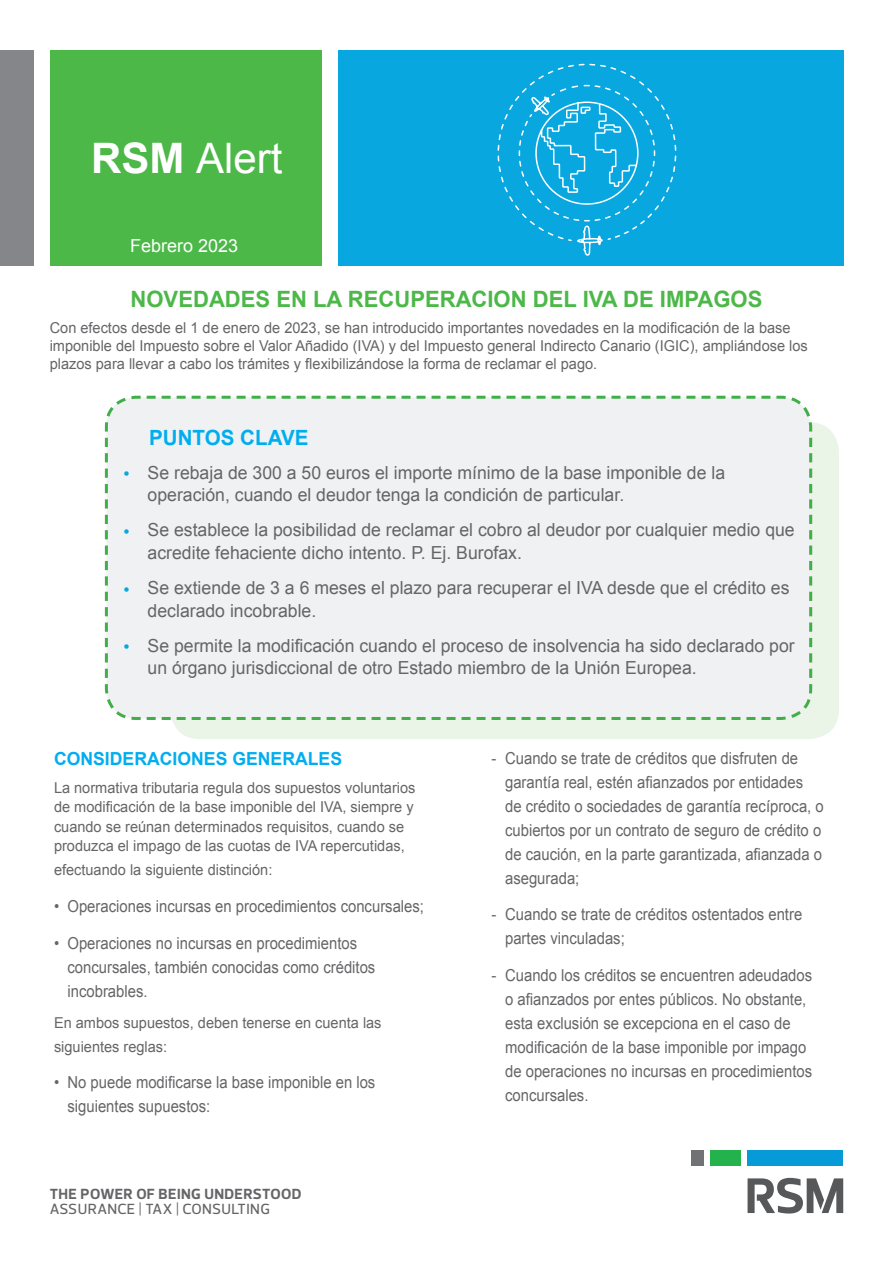
<style>
.page{position:relative;width:893px;height:1263px;background:#fff}
.page>*{position:absolute;margin:0;border:0;box-sizing:border-box;transform-origin:0 0}
.Power_of_being_under{font:42px "Arial";color:#fff}
.Heading{font:700 22.5px "Arial";color:#4cb848}
.Body{font:700 21px "Arial";color:#00aeef}
.Body-2{font:18px/22.5px "Arial";color:#656568}
.Body-3{font:700 18px "Arial";color:#00aeef}
.Power_of_being_under-2{font:18px "Arial";color:#fff}
.Body-4{font:16.5px/24px "Arial";color:#656568;scale:.9 1}
.Body-5{font:15px/19.5px "Arial";color:#656568}
.Power_of_being_under-3{font:700 15px "Prelo";letter-spacing:.03em;color:#656568}
.Power_of_being_under-4{font:500 15px "Prelo";letter-spacing:.02em;color:#656568}
.s1{font-weight:700}
.s2{color:#08a7e0}
</style>
<div class="page">
<div style="left:170px;top:422px;width:669px;height:317px;background:#eaf4e7;border-radius:30px"></div>
<div style="left:50px;top:50px;width:271px;height:216px;background:#4cb848"></div>
<div style="left:338px;top:50px;width:505px;height:216px;background:#08a7e0"></div>
<div style="left:0;top:50px;width:33px;height:216px;background:#848689"></div>
<div style="left:747px;top:1150px;width:96px;height:16px;background:#069ad9"></div>
<div style="left:691px;top:1150px;width:12px;height:16px;background:#717275"></div>
<div style="left:710px;top:1150px;width:31px;height:16px;background:#23b24b"></div>
<svg style="left:747px;top:1178px;width:96px;height:35px"></svg>
<svg style="left:497px;top:63px;width:180px;height:193px"></svg>
<div style="left:104px;top:395px;width:710px;height:325px;background:#f0f1f2"></div>
<p class="Power_of_being_under" style="left:91px;top:131px;width:193px"><span class="s1">RSM</span> Alert</p>
<p class="Power_of_being_under-2" style="left:130px;top:233px;width:110px">Febrero 2023</p>
<p class="Heading" style="left:131px;top:284px;width:633px">NOVEDADES EN LA RECUPERACION DEL IVA DE IMPAGOS</p>
<p class="Body-5" style="left:50px;top:319px;width:759px;line-height:18px">Con efectos desde el 1 de enero de 2023, se han introducido importantes novedades en la modificación de la base imponible del Impuesto sobre el Valor Añadido (IVA) y del Impuesto general Indirecto Canario (IGIC), ampliándose los plazos para llevar a cabo los trámites y flexibilizándose la forma de reclamar el pago.</p>
<p class="Body" style="left:149px;top:423px;width:161px">PUNTOS CLAVE</p>
<p class="Body-2" style="left:148px;top:461px;width:579px;text-indent:-24px"><span class="s2">•</span> Se rebaja de 300 a 50 euros el importe mínimo de la base imponible de la operación, cuando el deudor tenga la condición de particular.</p>
<p class="Body-2" style="left:148px;top:519px;width:649px;text-indent:-24px"><span class="s2">•</span> Se establece la posibilidad de reclamar el cobro al deudor por cualquier medio que acredite fehaciente dicho intento. P. Ej. Burofax.</p>
<p class="Body-2" style="left:148px;top:577px;width:643px;text-indent:-24px"><span class="s2">•</span> Se extiende de 3 a 6 meses el plazo para recuperar el IVA desde que el crédito es declarado incobrable.</p>
<p class="Body-2" style="left:148px;top:634px;width:649px;text-indent:-24px"><span class="s2">•</span> Se permite la modificación cuando el proceso de insolvencia ha sido declarado por un órgano jurisdiccional de otro Estado miembro de la Unión Europea.</p>
<p class="Body-3" style="left:54px;top:746px;width:290px">CONSIDERACIONES GENERALES</p>
<p class="Body-5" style="left:54px;top:778px;width:363px">La normativa tributaria regula dos supuestos voluntarios de modificación de la base imponible del IVA, siempre y cuando se reúnan determinados requisitos, cuando se produzca el impago de las cuotas de IVA repercutidas,</p>
<p class="Body-5" style="left:54px;top:860px;width:220px">efectuando la siguiente distinción:</p>
<p class="Body-4" style="left:54px;top:894px;width:413px">• Operaciones incursas en procedimientos concursales;</p>
<p class="Body-4" style="left:68px;top:931px;width:344px;text-indent:-14px">• Operaciones no incursas en procedimientos concursales, también conocidas como créditos incobrables.</p>
<p class="Body-5" style="left:54px;top:1010px;width:329px;line-height:24px">En ambos supuestos, deben tenerse en cuenta las siguientes reglas:</p>
<p class="Body-4" style="left:68px;top:1071px;width:344px;text-indent:-14px">• No puede modificarse la base imponible en los siguientes supuestos:</p>
<p class="Power_of_being_under-3" style="left:50px;top:1185px;width:253px">THE POWER OF BEING UNDERSTOOD</p>
<p class="Power_of_being_under-4" style="left:50px;top:1200px;width:222px">ASSURANCE | TAX | CONSULTING</p>
<p class="Body-4" style="left:505px;top:746px;width:356px;text-indent:-14px">- Cuando se trate de créditos que disfruten de garantía real, estén afianzados por entidades de crédito o sociedades de garantía recíproca, o cubiertos por un contrato de seguro de crédito o de caución, en la parte garantizada, afianzada o asegurada;</p>
<p class="Body-4" style="left:505px;top:903px;width:332px;text-indent:-14px">- Cuando se trate de créditos ostentados entre partes vinculadas;</p>
<p class="Body-4" style="left:505px;top:963px;width:343px;text-indent:-14px">- Cuando los créditos se encuentren adeudados o afianzados por entes públicos. No obstante, esta exclusión se excepciona en el caso de modificación de la base imponible por impago de operaciones no incursas en procedimientos concursales.</p>
</div>
